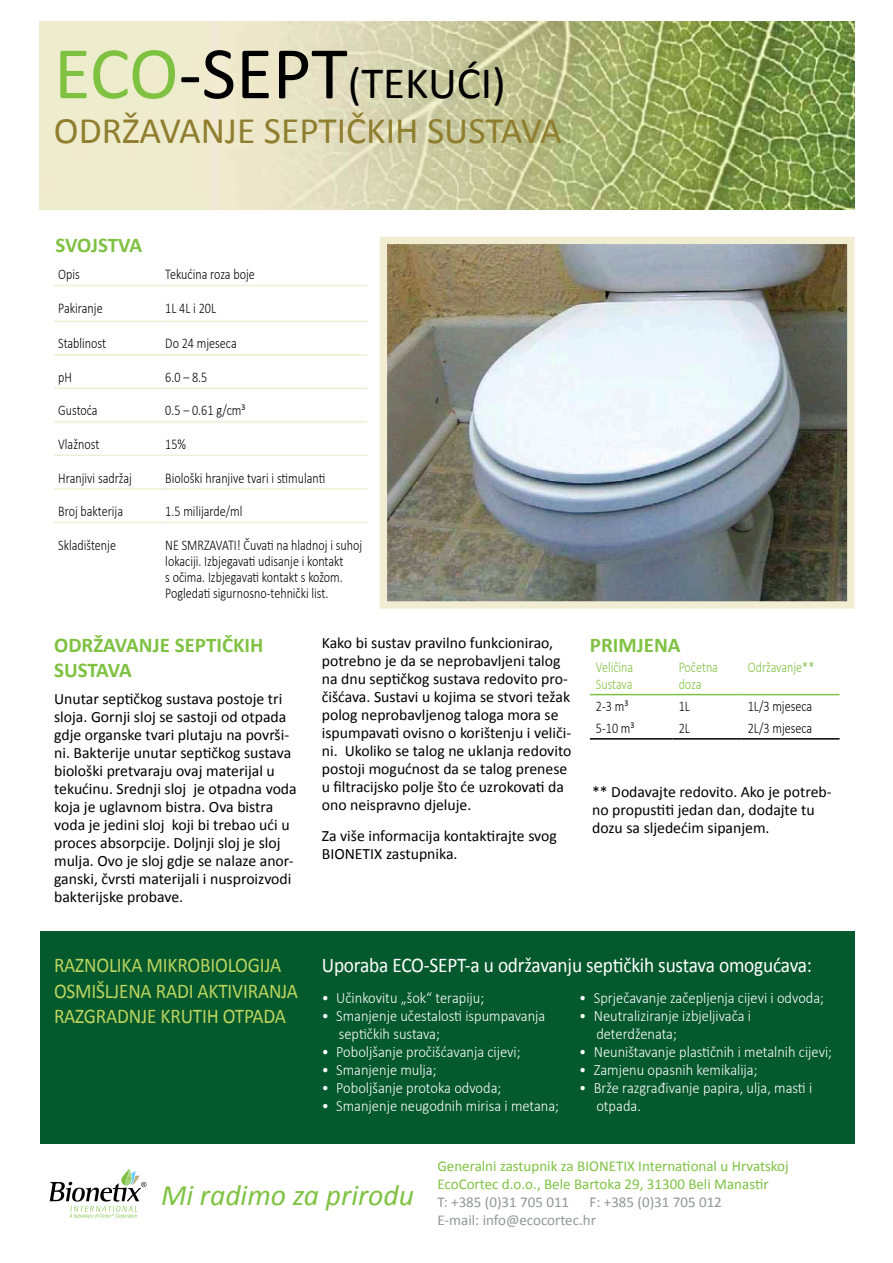
<style>
.page{position:relative;width:893px;height:1263px;background:#fff}
.page>*{position:absolute;margin:0;border:0;box-sizing:border-box;transform-origin:0 0}
.t1{font:45px "Calibri";color:#000}
.t2{font:37.5px "Calibri";color:#907e2f}
.t3{font:italic 29.7px "Calibri";color:#7fc242}
.t4{font:21px/25.2px "Calibri";letter-spacing:-.01em;color:#bcd45e;scale:.92 1}
.t5{font:21px "Calibri";letter-spacing:-.01em;color:#fff;scale:.92 1}
.t6{font:700 21px/25.2px "Calibri";color:#7fc242}
.t7{font:15.75px/18px "Calibri";color:#000}
.t8{font:300 15.75px/18px "Calibri";color:#fff;scale:.92 1}
.t9{font:15px/18px "Calibri";color:#7fc242}
.t10{font:15px/18px "Calibri";color:#939597}
.t11{font:300 14.85px/16.2px "Calibri";color:#000;scale:.82 1}
.t12{font:300 14.85px/16.2px "Calibri";color:#7fc242;scale:.82 1}
.s1{font-size:75px;color:#7fc242}
.s2{font-size:75px}
</style>
<div class="page">
<svg style="left:50px;top:1168px;width:96px;height:50px"></svg>
<img style="left:40px;top:21px;width:814px;height:188px">
<img style="left:388px;top:245px;width:458px;height:356px">
<div style="left:380px;top:237px;width:474px;height:372px;border:7px solid #f1edd3"></div>
<div style="left:40px;top:931px;width:814px;height:213px;background:#04592d"></div>
<hr style="left:54px;top:285px;width:107px;height:1px;background:#f1edd3">
<hr style="left:161px;top:285px;width:206px;height:1px;background:#f1edd3">
<hr style="left:54px;top:321px;width:107px;height:1px;background:#f1edd3">
<hr style="left:161px;top:321px;width:206px;height:1px;background:#f1edd3">
<hr style="left:54px;top:354px;width:107px;height:2px;background:#f1edd3">
<hr style="left:161px;top:354px;width:206px;height:2px;background:#f1edd3">
<hr style="left:54px;top:388px;width:107px;height:1px;background:#f1edd3">
<hr style="left:161px;top:388px;width:206px;height:1px;background:#f1edd3">
<hr style="left:54px;top:421px;width:107px;height:2px;background:#f1edd3">
<hr style="left:161px;top:421px;width:206px;height:2px;background:#f1edd3">
<hr style="left:54px;top:455px;width:107px;height:1px;background:#f1edd3">
<hr style="left:161px;top:455px;width:206px;height:1px;background:#f1edd3">
<hr style="left:54px;top:488px;width:107px;height:2px;background:#f1edd3">
<hr style="left:161px;top:488px;width:206px;height:2px;background:#f1edd3">
<hr style="left:54px;top:522px;width:107px;height:1px;background:#f1edd3">
<hr style="left:161px;top:522px;width:206px;height:1px;background:#f1edd3">
<hr style="left:590px;top:738px;width:83px;height:2px;background:#000">
<hr style="left:673px;top:738px;width:69px;height:2px;background:#000">
<hr style="left:742px;top:738px;width:98px;height:2px;background:#000">
<hr style="left:590px;top:694px;width:83px;height:1px;background:#7fc242">
<hr style="left:673px;top:694px;width:69px;height:1px;background:#7fc242">
<hr style="left:742px;top:694px;width:98px;height:1px;background:#7fc242">
<h1 class="t1" style="left:54px;top:55px;width:453px"><span class="s1">ECO</span><span class="s2">-SEPT</span>(TEKUĆI)</h1>
<h2 class="t2" style="left:54px;top:107px;width:509px">ODRŽAVANJE SEPTIČKIH SUSTAVA</h2>
<h3 class="t6" style="left:55px;top:233px;width:88px">SVOJSTVA</h3>
<p class="t11" style="left:58px;top:266px;width:28px">Opis</p>
<p class="t11" style="left:165px;top:266px;width:111px">Tekućina roza boje</p>
<p class="t11" style="left:58px;top:299px;width:56px">Pakiranje</p>
<p class="t11" style="left:165px;top:299px;width:63px">1L 4L i 20L</p>
<p class="t11" style="left:58px;top:335px;width:60px">Stablinost</p>
<p class="t11" style="left:165px;top:335px;width:89px">Do 24 mjeseca</p>
<p class="t11" style="left:58px;top:369px;width:18px">pH</p>
<p class="t11" style="left:165px;top:369px;width:53px">6.0 – 8.5</p>
<p class="t11" style="left:58px;top:402px;width:50px">Gustoća</p>
<p class="t11" style="left:165px;top:402px;width:99px">0.5 – 0.61 g/cm³</p>
<p class="t11" style="left:58px;top:436px;width:52px">Vlažnost</p>
<p class="t11" style="left:165px;top:436px;width:27px">15%</p>
<p class="t11" style="left:58px;top:469px;width:91px">Hranjivi sadržaj</p>
<p class="t11" style="left:165px;top:469px;width:197px">Biološki hranjive tvari i stimulanti</p>
<p class="t11" style="left:58px;top:503px;width:81px">Broj bakterija</p>
<p class="t11" style="left:165px;top:503px;width:96px">1.5 milijarde/ml</p>
<p class="t11" style="left:58px;top:536px;width:72px">Skladištenje</p>
<p class="t11" style="left:165px;top:536px;width:242px">NE SMRZAVATI! Čuvati na hladnoj i suhoj lokaciji. Izbjegavati udisanje i kontakt<br>s očima. Izbjegavati kontakt s kožom.<br>Pogledati sigurnosno-tehnički list.</p>
<h3 class="t6" style="left:54px;top:632px;width:211px">ODRŽAVANJE SEPTIČKIH<br>SUSTAVA</h3>
<p class="t7" style="left:54px;top:689px;width:244px">Unutar septičkog sustava postoje tri sloja. Gornji sloj se sastoji od otpada gdje organske tvari plutaju na površi&shy;ni. Bakterije unutar septičkog sustava biološki pretvaraju ovaj materijal u tekućinu. Srednji sloj je otpadna voda koja je uglavnom bistra. Ova bistra voda je jedini sloj koji bi trebao ući u proces absorpcije. Doljnji sloj je sloj mulja. Ovo je sloj gdje se nalaze anor&shy;ganski, čvrsti materijali i nusproizvodi bakterijske probave.</p>
<p class="t7" style="left:322px;top:634px;width:251px">Kako bi sustav pravilno funkcionirao, potrebno je da se neprobavljeni talog na dnu septičkog sustava redovito pro&shy;čišćava. Sustavi u kojima se stvori težak polog neprobavljenog taloga mora se ispumpavati ovisno o korištenju i veliči&shy;ni. Ukoliko se talog ne uklanja redovito postoji mogućnost da se talog prenese u filtracijsko polje što će uzrokovati da ono neispravno djeluje.</p>
<p class="t7" style="left:322px;top:827px;width:237px">Za više informacija kontaktirajte svog<br>BIONETIX zastupnika.</p>
<h3 class="t6" style="left:590px;top:632px;width:92px">PRIMJENA</h3>
<p class="t12" style="left:596px;top:659px;width:47px">Veličina<br>Sustava</p>
<p class="t12" style="left:679px;top:659px;width:50px">Početna doza</p>
<p class="t12" style="left:748px;top:659px;width:83px">Održavanje**</p>
<p class="t11" style="left:596px;top:697px;width:41px">2-3 m³</p>
<p class="t11" style="left:679px;top:697px;width:15px">1L</p>
<p class="t11" style="left:748px;top:697px;width:80px">1L/3 mjeseca</p>
<p class="t11" style="left:596px;top:720px;width:49px">5-10 m³</p>
<p class="t11" style="left:679px;top:720px;width:15px">2L</p>
<p class="t11" style="left:748px;top:720px;width:80px">2L/3 mjeseca</p>
<p class="t7" style="left:592px;top:783px;width:241px">** Dodavajte redovito. Ako je potreb&shy;no propustiti jedan dan, dodajte tu dozu sa sljedećim sipanjem.</p>
<h3 class="t4" style="left:54px;top:953px;width:249px">RAZNOLIKA MIKROBIOLOGIJA</h3>
<h3 class="t5" style="left:322px;top:952px;width:534px">Uporaba ECO-SEPT-a u održavanju septičkih sustava omogućava:</h3>
<h3 class="t4" style="left:54px;top:978px;width:267px">OSMIŠLJENA RADI AKTIVIRANJA<br>RAZGRADNJE KRUTIH OTPADA</h3>
<p class="t8" style="left:322px;top:988px;width:178px">• Učinkovitu „šok“ terapiju;</p>
<p class="t8" style="left:339px;top:1006px;width:226px;text-indent:-17px">• Smanjenje učestalosti ispumpavanja septičkih sustava;</p>
<p class="t8" style="left:322px;top:1042px;width:218px">• Poboljšanje pročišćavanja cijevi;</p>
<p class="t8" style="left:322px;top:1060px;width:126px">• Smanjenje mulja;</p>
<p class="t8" style="left:322px;top:1078px;width:197px">• Poboljšanje protoka odvoda;</p>
<p class="t8" style="left:322px;top:1096px;width:259px">• Smanjenje neugodnih mirisa i metana;</p>
<p class="t8" style="left:579px;top:988px;width:268px">• Sprječavanje začepljenja cijevi i odvoda;</p>
<p class="t8" style="left:596px;top:1006px;width:170px;text-indent:-17px">• Neutraliziranje izbjeljivača i deterdženata;</p>
<p class="t8" style="left:579px;top:1042px;width:276px">• Neuništavanje plastičnih i metalnih cijevi;</p>
<p class="t8" style="left:579px;top:1060px;width:195px">• Zamjenu opasnih kemikalija;</p>
<p class="t8" style="left:596px;top:1078px;width:236px;text-indent:-17px">• Brže razgrađivanje papira, ulja, masti i otpada.</p>
<h3 class="t3" style="left:161px;top:1175px;width:254px">Mi radimo za prirodu</h3>
<p class="t9" style="left:437px;top:1157px;width:353px">Generalni zastupnik za BIONETIX International u Hrvatskoj<br>EcoCortec d.o.o., Bele Bartoka 29, 31300 Beli Manastir</p>
<p class="t10" style="left:437px;top:1193px;width:133px">T: +385 (0)31 705 011</p>
<p class="t10" style="left:437px;top:1193px;width:286px;text-indent:152px">F: +385 (0)31 705 012<br>E-mail: info@ecocortec.hr</p>
</div>
